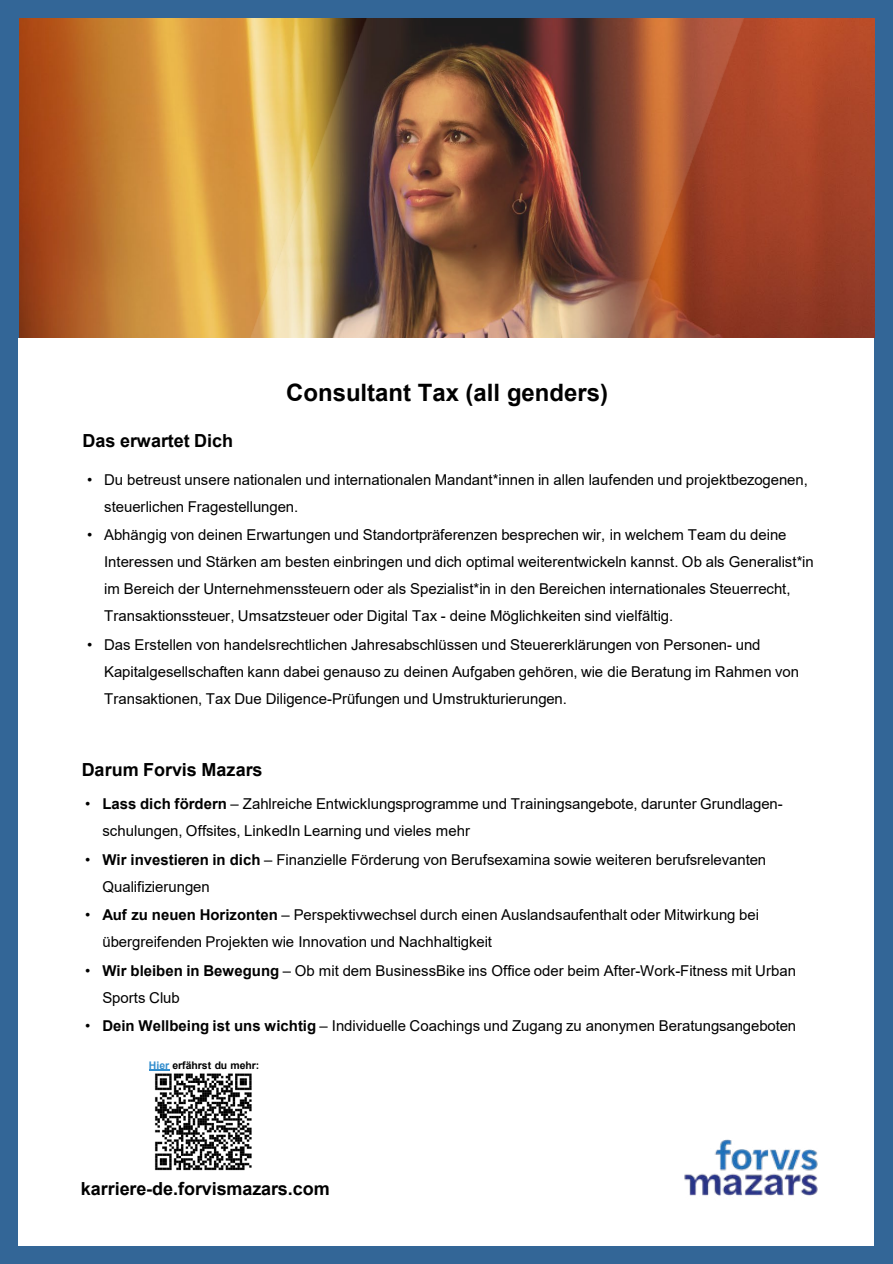
<style>
.page{position:relative;width:893px;height:1264px;background:#fff}
.page>*{position:absolute;margin:0;border:0;box-sizing:border-box;transform-origin:0 0}
.t1{font:700 24px "Arial";color:#000}
.t2{font:700 18px "Arial";color:#000}
.t3{font:15px/27px "Arial";color:#000}
.t4{font:700 10.5px "Arial";letter-spacing:-.005em;color:#000}
.s1{font-weight:700}
.s2{color:#338dcd}
</style>
<div class="page">
<div style="left:0;top:0;width:892px;height:1263px;background:#336697"></div>
<div style="left:19px;top:338px;width:855px;height:906px;background:#fff"></div>
<img style="left:19px;top:19px;width:855px;height:319px">
<img style="left:167px;top:19px;width:659px;height:319px">
<img style="left:684px;top:1139px;width:134px;height:57px">
<img style="left:155px;top:1073px;width:97px;height:98px">
<svg style="left:149px;top:1069px;width:20px;height:1px"></svg>
<p class="t1" style="left:286px;top:375px;width:323px">Consultant Tax (all genders)</p>
<p class="t2" style="left:82px;top:428px;width:152px">Das erwartet Dich</p>
<p class="t3" style="left:104px;top:466px;width:705px;text-indent:-17px">• Du betreust unsere nationalen und internationalen Mandant*innen in allen laufenden und projektbezogenen, steuerlichen Fragestellungen.</p>
<p class="t3" style="left:104px;top:521px;width:711px;text-indent:-17px">• Abhängig von deinen Erwartungen und Standortpräferenzen besprechen wir, in welchem Team du deine Interessen und Stärken am besten einbringen und dich optimal weiterentwickeln kannst. Ob als Generalist*in im Bereich der Unternehmenssteuern oder als Spezialist*in in den Bereichen internationales Steuerrecht, Transaktionssteuer, Umsatzsteuer oder Digital Tax - deine Möglichkeiten sind vielfältig.</p>
<p class="t3" style="left:104px;top:631px;width:696px;text-indent:-17px">• Das Erstellen von handelsrechtlichen Jahresabschlüssen und Steuererklärungen von Personen- und<br>Kapitalgesellschaften kann dabei genauso zu deinen Aufgaben gehören, wie die Beratung im Rahmen von<br>Transaktionen, Tax Due Diligence-Prüfungen und Umstrukturierungen.</p>
<p class="t2" style="left:82px;top:757px;width:182px">Darum Forvis Mazars</p>
<p class="t3" style="left:102px;top:790px;width:681px;text-indent:-17px">• <span class="s1">Lass dich fördern</span> – Zahlreiche Entwicklungsprogramme und Trainingsangebote, darunter Grundlagen&shy;schulungen, Offsites, LinkedIn Learning und vieles mehr</p>
<p class="t3" style="left:102px;top:845px;width:665px;text-indent:-17px">• <span class="s1">Wir investieren in dich</span> – Finanzielle Förderung von Berufsexamina sowie weiteren berufsrelevanten<br>Qualifizierungen</p>
<p class="t3" style="left:102px;top:901px;width:658px;text-indent:-17px">• <span class="s1">Auf zu neuen Horizonten</span> – Perspektivwechsel durch einen Auslandsaufenthalt oder Mitwirkung bei übergreifenden Projekten wie Innovation und Nachhaltigkeit</p>
<p class="t3" style="left:102px;top:956px;width:695px;text-indent:-17px">• <span class="s1">Wir bleiben in Bewegung</span> – Ob mit dem BusinessBike ins Office oder beim After-Work-Fitness mit Urban<br>Sports Club</p>
<p class="t3" style="left:85px;top:1012px;width:712px">• <span class="s1">Dein Wellbeing ist uns wichtig</span> – Individuelle Coachings und Zugang zu anonymen Beratungsangeboten</p>
<p class="t4" style="left:149px;top:1057px;width:112px"><span class="s2">Hier</span> erfährst du mehr:</p>
<p class="t2" style="left:81px;top:1175px;width:250px">karriere-de.forvismazars.com</p>
</div>
